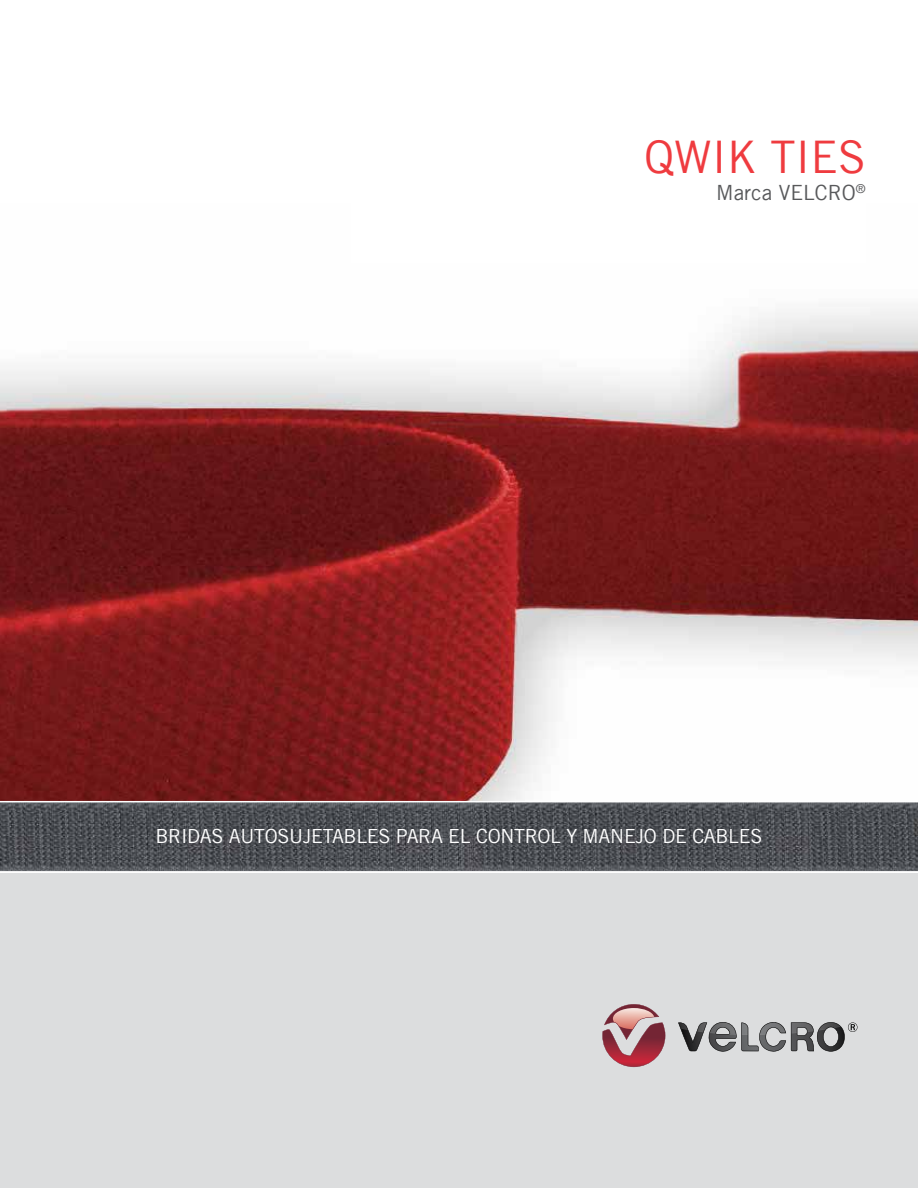
<style>
.page{position:relative;width:918px;height:1188px;background:#fff}
.page>*{position:absolute;margin:0;border:0;box-sizing:border-box;transform-origin:0 0}
.t1{font:45px "Trade Gothic LT";color:#ef3b3f}
.t2{font:21px "Trade Gothic LT";color:#58595b}
.t3{font:19.5px "Trade Gothic LT";letter-spacing:-.015em;color:#fff}
</style>
<div class="page">
<img style="left:0;top:308px;width:918px;height:493px">
<div style="left:0;top:870px;width:918px;height:318px;background:#dcddde"></div>
<img style="left:0;top:802px;width:918px;height:69px">
<hr style="left:0;top:871px;width:918px;height:2px;background:#fff">
<svg style="left:602px;top:1004px;width:63px;height:63px"></svg>
<svg style="left:678px;top:1022px;width:179px;height:30px"></svg>
<h1 class="t1" style="left:644px;top:130px;width:223px">QWIK TIES</h1>
<p class="t2" style="left:716px;top:180px;width:151px">Marca VELCRO<sup>®</sup></p>
<p class="t3" style="left:156px;top:824px;width:608px">BRIDAS AUTOSUJETABLES PARA EL CONTROL Y MANEJO DE CABLES</p>
</div>
